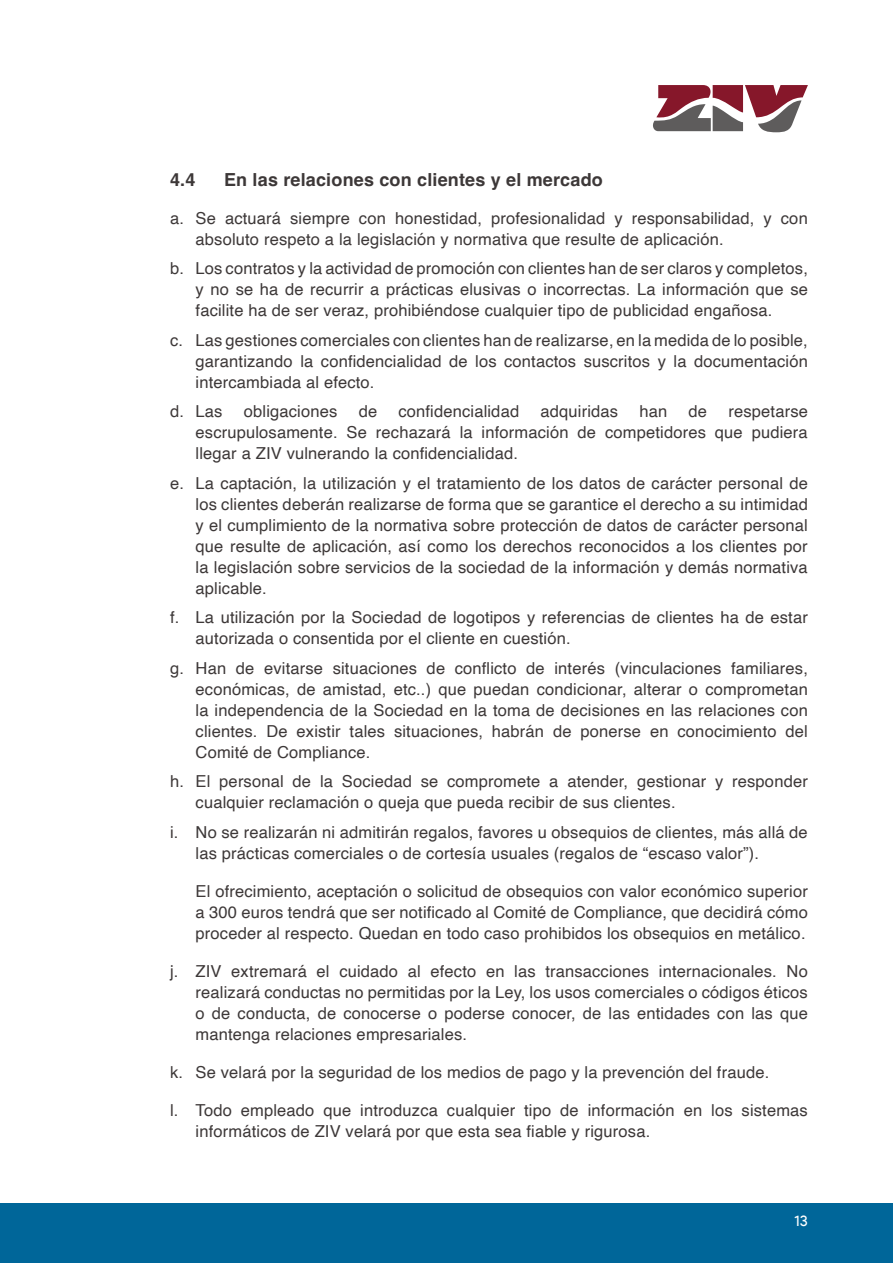
<style>
.page{position:relative;width:893px;height:1263px;background:#fff}
.page>*{position:absolute;margin:0;border:0;box-sizing:border-box;transform-origin:0 0}
.TITULOS_parrafos{font:700 18px "Helvetica";letter-spacing:.01em;color:#3d3838}
.TITULOS_parrafos-2{font:16.5px/21px "Helvetica";letter-spacing:.01em;color:#3d3838;text-align:justify}
.TITULOS_parrafos-3{font:15px "Product Sans";color:#fff}
</style>
<div class="page">
<svg style="left:653px;top:85px;width:155px;height:47px"></svg>
<div style="left:0;top:1203px;width:893px;height:60px;background:#069"></div>
<p class="TITULOS_parrafos" style="left:170px;top:168px;width:27px">4.4</p>
<p class="TITULOS_parrafos" style="left:224px;top:168px;width:380px">En las relaciones con clientes y el mercado</p>
<p class="TITULOS_parrafos-2" style="left:196px;top:208px;width:614px;text-indent:-26px">a. Se actuará siempre con honestidad, profesionalidad y responsabilidad, y con absoluto respeto a la legislación y normativa que resulte de aplicación.</p>
<p class="TITULOS_parrafos-2" style="left:196px;top:258px;width:614px;text-indent:-26px">b. Los contratos y la actividad de promoción con clientes han de ser claros y completos, y no se ha de recurrir a prácticas elusivas o incorrectas. La información que se facilite ha de ser veraz, prohibiéndose cualquier tipo de publicidad engañosa.</p>
<p class="TITULOS_parrafos-2" style="left:196px;top:330px;width:614px;text-indent:-26px">c. Las gestiones comerciales con clientes han de realizarse, en la medida de lo posible, garantizando la confidencialidad de los contactos suscritos y la documentación intercambiada al efecto.</p>
<p class="TITULOS_parrafos-2" style="left:170px;top:401px;width:54px">d. Las</p>
<p class="TITULOS_parrafos-2" style="left:244px;top:401px;width:95px">obligaciones</p>
<p class="TITULOS_parrafos-2" style="left:359px;top:401px;width:20px">de</p>
<p class="TITULOS_parrafos-2" style="left:399px;top:401px;width:122px">confidencialidad</p>
<p class="TITULOS_parrafos-2" style="left:540px;top:401px;width:79px">adquiridas</p>
<p class="TITULOS_parrafos-2" style="left:639px;top:401px;width:29px">han</p>
<p class="TITULOS_parrafos-2" style="left:689px;top:401px;width:20px">de</p>
<p class="TITULOS_parrafos-2" style="left:196px;top:401px;width:614px;text-indent:533px">respetarse escrupulosamente. Se rechazará la información de competidores que pudiera llegar a ZIV vulnerando la confidencialidad.</p>
<p class="TITULOS_parrafos-2" style="left:196px;top:473px;width:614px;text-indent:-26px">e. La captación, la utilización y el tratamiento de los datos de carácter personal de los clientes deberán realizarse de forma que se garantice el derecho a su intimidad y el cumplimiento de la normativa sobre protección de datos de carácter personal que resulte de aplicación, así como los derechos reconocidos a los clientes por la legislación sobre servicios de la sociedad de la información y demás normativa aplicable.</p>
<p class="TITULOS_parrafos-2" style="left:196px;top:607px;width:614px;text-indent:-26px">f. La utilización por la Sociedad de logotipos y referencias de clientes ha de estar autorizada o consentida por el cliente en cuestión.</p>
<p class="TITULOS_parrafos-2" style="left:196px;top:658px;width:614px;text-indent:-26px">g. Han de evitarse situaciones de conflicto de interés (vinculaciones familiares, económicas, de amistad, etc..) que puedan condicionar, alterar o comprometan la independencia de la Sociedad en la toma de decisiones en las relaciones con clientes. De existir tales situaciones, habrán de ponerse en conocimiento del Comité de Compliance.</p>
<p class="TITULOS_parrafos-2" style="left:196px;top:771px;width:614px;text-indent:-26px">h. El personal de la Sociedad se compromete a atender, gestionar y responder cualquier reclamación o queja que pueda recibir de sus clientes.</p>
<p class="TITULOS_parrafos-2" style="left:196px;top:822px;width:614px;text-indent:-26px">i. No se realizarán ni admitirán regalos, favores u obsequios de clientes, más allá de las prácticas comerciales o de cortesía usuales (regalos de “escaso valor”).</p>
<p class="TITULOS_parrafos-2" style="left:196px;top:881px;width:614px">El ofrecimiento, aceptación o solicitud de obsequios con valor económico superior a 300 euros tendrá que ser notificado al Comité de Compliance, que decidirá cómo proceder al respecto. Quedan en todo caso prohibidos los obsequios en metálico.</p>
<p class="TITULOS_parrafos-2" style="left:196px;top:961px;width:614px;text-indent:-26px">j. ZIV extremará el cuidado al efecto en las transacciones internacionales. No realizará conductas no permitidas por la Ley, los usos comerciales o códigos éticos o de conducta, de conocerse o poderse conocer, de las entidades con las que mantenga relaciones empresariales.</p>
<p class="TITULOS_parrafos-2" style="left:170px;top:1062px;width:601px">k. Se velará por la seguridad de los medios de pago y la prevención del fraude.</p>
<p class="TITULOS_parrafos-2" style="left:196px;top:1100px;width:614px;text-indent:-26px">l. Todo empleado que introduzca cualquier tipo de información en los sistemas informáticos de ZIV velará por que esta sea fiable y rigurosa.</p>
<p class="TITULOS_parrafos-3" style="left:794px;top:1212px;width:15px">13</p>
</div>
